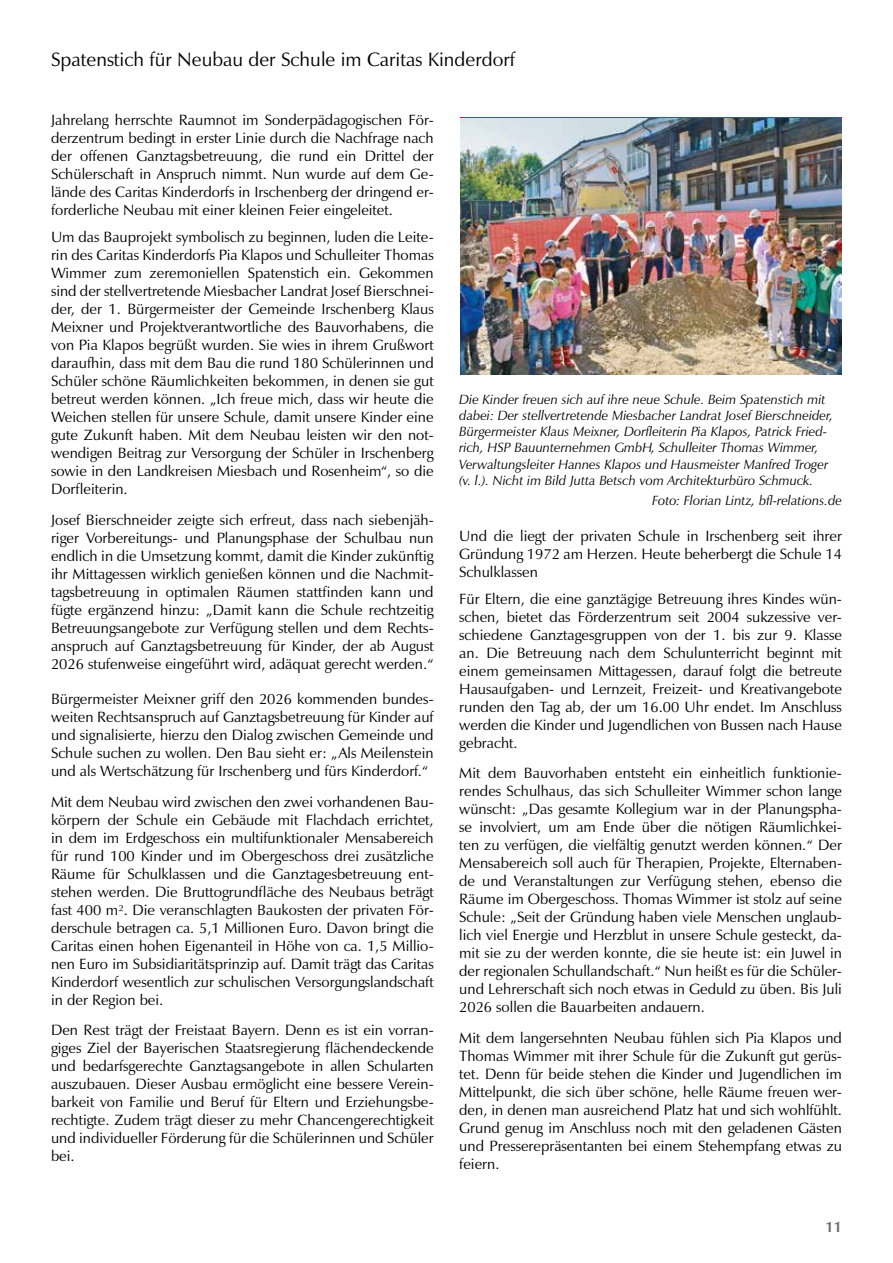
<style>
.page{position:relative;width:893px;height:1263px;background:#fff}
.page>*{position:absolute;margin:0;border:0;box-sizing:border-box;transform-origin:0 0}
.t1{font:19.5px "Zapf Humanist 601 BT";color:#000}
.t2{font:15px/18px "Zapf Humanist 601 BT";color:#000;text-align:justify}
.t3{font:700 15px "Zapf Humanist 601 BT";color:#6e6e6e}
.t4{font:italic 13.5px/16.2px "Zapf Humanist 601 BT";color:#000}
</style>
<div class="page">
<img style="left:460px;top:118px;width:382px;height:256px">
<h1 class="t1" style="left:51px;top:47px;width:466px">Spatenstich für Neubau der Schule im Caritas Kinderdorf</h1>
<p class="t2" style="left:51px;top:111px;width:384px">Jahrelang herrschte Raumnot im Sonderpädagogischen För&shy;derzentrum bedingt in erster Linie durch die Nachfrage nach der offenen Ganztagsbetreuung, die rund ein Drittel der Schülerschaft in Anspruch nimmt. Nun wurde auf dem Ge&shy;lände des Caritas Kinderdorfs in Irschenberg der dringend er&shy;forderliche Neubau mit einer kleinen Feier eingeleitet.</p>
<p class="t2" style="left:51px;top:228px;width:384px">Um das Bauprojekt symbolisch zu beginnen, luden die Leite&shy;rin des Caritas Kinderdorfs Pia Klapos und Schulleiter Thomas Wimmer zum zeremoniellen Spatenstich ein. Gekommen sind der stellvertretende Miesbacher Landrat Josef Bierschnei&shy;der, der 1. Bürgermeister der Gemeinde Irschenberg Klaus Meixner und Projektverantwortliche des Bauvorhabens, die von Pia Klapos begrüßt wurden. Sie wies in ihrem Grußwort daraufhin, dass mit dem Bau die rund 180 Schülerinnen und Schüler schöne Räumlichkeiten bekommen, in denen sie gut betreut werden können. „Ich freue mich, dass wir heute die Weichen stellen für unsere Schule, damit unsere Kinder eine gute Zukunft haben. Mit dem Neubau leisten wir den not&shy;wendigen Beitrag zur Versorgung der Schüler in Irschenberg sowie in den Landkreisen Miesbach und Rosenheim“, so die Dorfleiterin.</p>
<p class="t2" style="left:51px;top:511px;width:384px">Josef Bierschneider zeigte sich erfreut, dass nach siebenjäh&shy;riger Vorbereitungs- und Planungsphase der Schulbau nun endlich in die Umsetzung kommt, damit die Kinder zukünftig ihr Mittagessen wirklich genießen können und die Nachmit&shy;tagsbetreuung in optimalen Räumen stattfinden kann und fügte ergänzend hinzu: „Damit kann die Schule rechtzeitig Betreuungsangebote zur Verfügung stellen und dem Rechts&shy;anspruch auf Ganztagsbetreuung für Kinder, der ab August 2026 stufenweise eingeführt wird, adäquat gerecht werden.“</p>
<p class="t2" style="left:51px;top:690px;width:384px">Bürgermeister Meixner griff den 2026 kommenden bundes&shy;weiten Rechtsanspruch auf Ganztagsbetreuung für Kinder auf und signalisierte, hierzu den Dialog zwischen Gemeinde und Schule suchen zu wollen. Den Bau sieht er: „Als Meilenstein und als Wertschätzung für Irschenberg und fürs Kinderdorf.“</p>
<p class="t2" style="left:51px;top:792px;width:384px">Mit dem Neubau wird zwischen den zwei vorhandenen Bau&shy;körpern der Schule ein Gebäude mit Flachdach errichtet, in dem im Erdgeschoss ein multifunktionaler Mensabereich für rund 100 Kinder und im Obergeschoss drei zusätzliche Räume für Schulklassen und die Ganztagesbetreuung ent&shy;stehen werden. Die Bruttogrundfläche des Neubaus beträgt fast 400 m². Die veranschlagten Baukosten der privaten För&shy;derschule betragen ca. 5,1 Millionen Euro. Davon bringt die Caritas einen hohen Eigenanteil in Höhe von ca. 1,5 Millio&shy;nen Euro im Subsidiaritätsprinzip auf. Damit trägt das Caritas Kinderdorf wesentlich zur schulischen Versorgungslandschaft in der Region bei.</p>
<p class="t2" style="left:51px;top:1021px;width:384px">Den Rest trägt der Freistaat Bayern. Denn es ist ein vorran&shy;giges Ziel der Bayerischen Staatsregierung flächendeckende und bedarfsgerechte Ganztagsangebote in allen Schularten auszubauen. Dieser Ausbau ermöglicht eine bessere Verein&shy;barkeit von Familie und Beruf für Eltern und Erziehungsbe&shy;rechtigte. Zudem trägt dieser zu mehr Chancengerechtigkeit und individueller Förderung für die Schülerinnen und Schüler bei.</p>
<p class="t4" style="left:459px;top:391px;width:375px">Die Kinder freuen sich auf ihre neue Schule. Beim Spatenstich mit dabei: Der stellvertretende Miesbacher Landrat Josef Bierschneider, Bürgermeister Klaus Meixner, Dorfleiterin Pia Klapos, Patrick Fried&shy;rich, HSP Bauunternehmen GmbH, Schulleiter Thomas Wimmer, Verwaltungsleiter Hannes Klapos und Hausmeister Manfred Troger (v. l.). Nicht im Bild Jutta Betsch vom Architekturbüro Schmuck.</p>
<p class="t4" style="left:652px;top:493px;width:191px">Foto: Florian Lintz, bfl-relations.de</p>
<p class="t2" style="left:459px;top:527px;width:384px">Und die liegt der privaten Schule in Irschenberg seit ihrer Gründung 1972 am Herzen. Heute beherbergt die Schule 14<br>Schulklassen</p>
<p class="t2" style="left:459px;top:589px;width:384px">Für Eltern, die eine ganztägige Betreuung ihres Kindes wün&shy;schen, bietet das Förderzentrum seit 2004 sukzessive ver&shy;schiedene Ganztagesgruppen von der 1. bis zur 9. Klasse an. Die Betreuung nach dem Schulunterricht beginnt mit einem gemeinsamen Mittagessen, darauf folgt die betreute Hausaufgaben- und Lernzeit, Freizeit- und Kreativangebote runden den Tag ab, der um 16.00 Uhr endet. Im Anschluss werden die Kinder und Jugendlichen von Bussen nach Hause gebracht.</p>
<p class="t2" style="left:459px;top:764px;width:384px">Mit dem Bauvorhaben entsteht ein einheitlich funktionie&shy;rendes Schulhaus, das sich Schulleiter Wimmer schon lange wünscht: „Das gesamte Kollegium war in der Planungspha&shy;se involviert, um am Ende über die nötigen Räumlichkei&shy;ten zu verfügen, die vielfältig genutzt werden können.“ Der Mensabereich soll auch für Therapien, Projekte, Elternaben&shy;de und Veranstaltungen zur Verfügung stehen, ebenso die Räume im Obergeschoss. Thomas Wimmer ist stolz auf seine Schule: „Seit der Gründung haben viele Menschen unglaub&shy;lich viel Energie und Herzblut in unsere Schule gesteckt, da&shy;mit sie zu der werden konnte, die sie heute ist: ein Juwel in der regionalen Schullandschaft.“ Nun heißt es für die Schüler&shy;und Lehrerschaft sich noch etwas in Geduld zu üben. Bis Juli 2026 sollen die Bauarbeiten andauern.</p>
<p class="t2" style="left:459px;top:1029px;width:384px">Mit dem langersehnten Neubau fühlen sich Pia Klapos und Thomas Wimmer mit ihrer Schule für die Zukunft gut gerüs&shy;tet. Denn für beide stehen die Kinder und Jugendlichen im Mittelpunkt, die sich über schöne, helle Räume freuen wer&shy;den, in denen man ausreichend Platz hat und sich wohlfühlt.<br>Grund genug im Anschluss noch mit den geladenen Gästen und Presserepräsentanten bei einem Stehempfang etwas zu feiern.</p>
<p class="t3" style="left:825px;top:1218px;width:18px">11</p>
</div>
